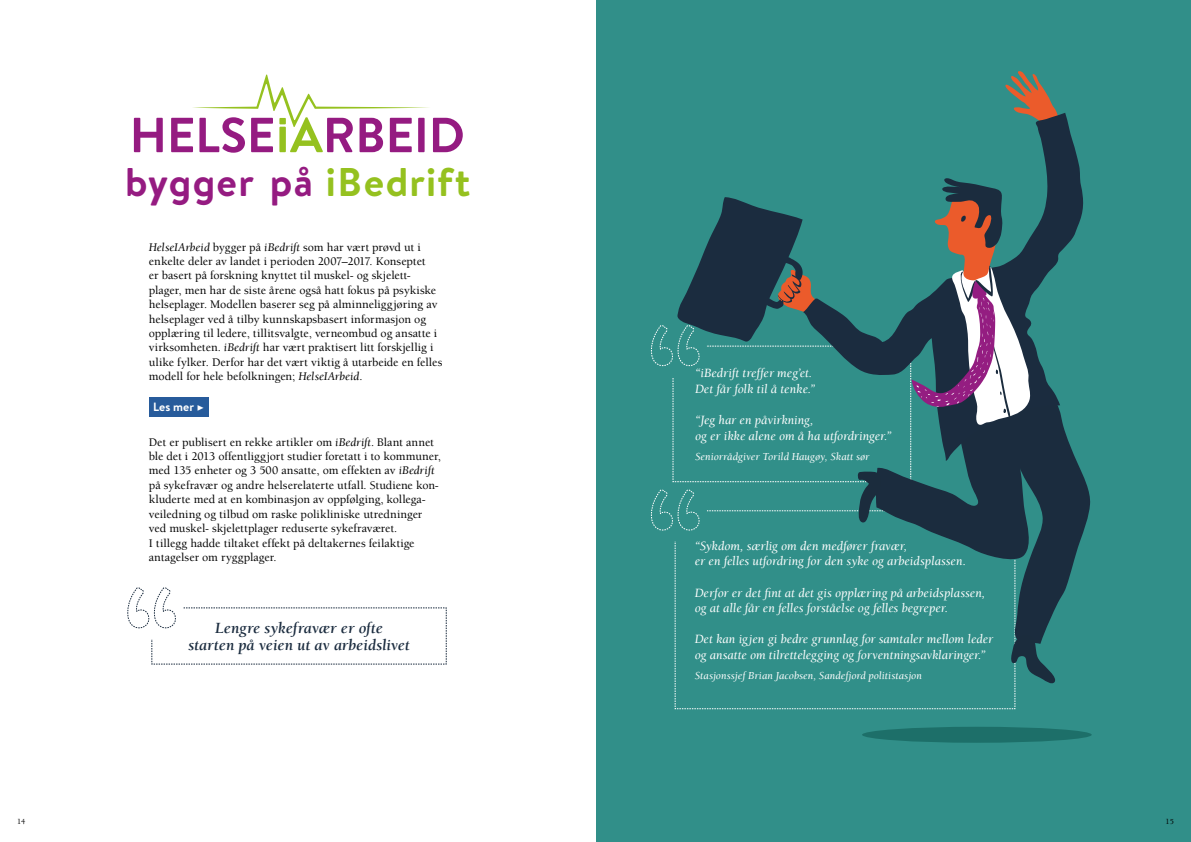
<style>
.page{position:relative;width:1191px;height:842px;background:#fff}
.page>*{position:absolute;margin:0;border:0;box-sizing:border-box;transform-origin:0 0}
.t1{font:700 40px "Brandon Text";letter-spacing:.03em;color:#951b81}
.Sitat_utdrag{font:italic 700 16px/17px "Berkeley";letter-spacing:-.005em;color:#1b2c3f;text-align:center}
.Brødtekst_ingress{font:italic 13px/15.6px "Berkeley";letter-spacing:-.005em;color:#fff}
.Brødtekst{font:500 12px/14.4px "Berkeley";color:#000}
.t2{font:700 12px "Brandon Text";color:#fff}
.Brødtekst_ingress-2{font:italic 11px "Berkeley";letter-spacing:-.005em;color:#fff}
.t3{font:500 8px "Berkeley";color:#000}
.s1{color:#95c11f}
.s2{font-weight:400;font-style:italic}
.s3{font-family:"Minion Pro";font-weight:400}
</style>
<div class="page">
<div style="left:596px;top:0;width:595px;height:842px;background:#318f89"></div>
<div style="left:149px;top:397px;width:59px;height:20px;background:#275b9b"></div>
<svg style="left:134px;top:118px;width:29px;height:34px"></svg>
<svg style="left:171px;top:74px;width:292px;height:79px"></svg>
<div style="left:279px;top:118px;width:7px;height:6px;background:#95c11f"></div>
<svg style="left:127px;top:587px;width:320px;height:78px"></svg>
<div style="left:862px;top:727px;width:229px;height:16px;background:#1d6f69;border-radius:50%"></div>
<svg style="left:1005px;top:71px;width:52px;height:42px"></svg>
<svg style="left:1058px;top:461px;width:33px;height:141px;fill:#1b2c3e"></svg>
<svg style="left:1021px;top:113px;width:63px;height:348px"></svg>
<svg style="left:651px;top:178px;width:407px;height:531px"></svg>
<p class="t3" style="left:17px;top:817px;width:10px">14</p>
<p class="t1" style="left:125px;top:154px;width:347px">bygger på <span class="s1">iBedrift</span></p>
<p class="Brødtekst" style="left:149px;top:240px;width:295px"><span class="s2">HelseIArbeid</span> bygger på <span class="s2">iBedrift</span> som har vært prøvd ut i enkelte deler av landet i perioden 2007–2017. Konseptet<br>er basert på forskning knyttet til muskel- og skjelett&shy;plager, men har de siste årene også hatt fokus på psykiske helseplager. Modellen baserer seg på alminneliggjøring av helseplager ved å tilby kunnskapsbasert informasjon og opplæring til ledere, tillitsvalgte, verneombud og ansatte i virksomheten. <span class="s2">iBedrift</span> har vært praktisert litt forskjellig i ulike fylker. Derfor har det vært viktig å utarbeide en felles modell for hele befolkningen; <span class="s2">HelseIArbeid</span>.</p>
<p class="t2" style="left:153px;top:399px;width:52px">Les mer <span class="s3">▶</span></p>
<p class="Brødtekst" style="left:149px;top:435px;width:294px">Det er publisert en rekke artikler om <span class="s2">iBedrift</span>. Blant annet ble det i 2013 offentliggjort studier foretatt i to kommuner, med 135 enheter og 3 500 ansatte, om effekten av <span class="s2">iBedrift </span>på sykefravær og andre helserelaterte utfall. Studiene kon&shy;kluderte med at en kombinasjon av oppfølging, kollega&shy;veiledning og tilbud om raske polikliniske utredninger ved muskel- skjelettplager reduserte sykefraværet.<br>I tillegg hadde tiltaket effekt på deltakernes feilaktige antagelser om ryggplager.</p>
<p class="Sitat_utdrag" style="left:188px;top:620px;width:223px">Lengre sykefravær er ofte<br>starten på veien ut av arbeidslivet</p>
<p class="Brødtekst_ingress" style="left:695px;top:366px;width:122px">“iBedrift treffer meg’et.<br>Det får folk til å tenke.”</p>
<p class="Brødtekst_ingress" style="left:695px;top:413px;width:198px">“Jeg har en påvirkning,<br>og er ikke alene om å ha utfordringer.”</p>
<p class="Brødtekst_ingress-2" style="left:695px;top:451px;width:176px">Seniorrådgiver Torild Haugøy, Skatt sør</p>
<p class="Brødtekst_ingress" style="left:694px;top:538px;width:273px">“Sykdom, særlig om den medfører fravær,<br>er en felles utfordring for den syke og arbeidsplassen.</p>
<p class="Brødtekst_ingress" style="left:694px;top:585px;width:292px">Derfor er det fint at det gis opplæring på arbeidsplassen, og at alle får en felles forståelse og felles begreper.</p>
<p class="Brødtekst_ingress" style="left:694px;top:632px;width:300px">Det kan igjen gi bedre grunnlag for samtaler mellom leder og ansatte om tilrettelegging og forventningsavklaringer.”</p>
<p class="Brødtekst_ingress-2" style="left:694px;top:670px;width:229px">Stasjonssjef Brian Jacobsen, Sandefjord politistasjon</p>
<p class="t3" style="left:1165px;top:817px;width:10px">15</p>
</div>
